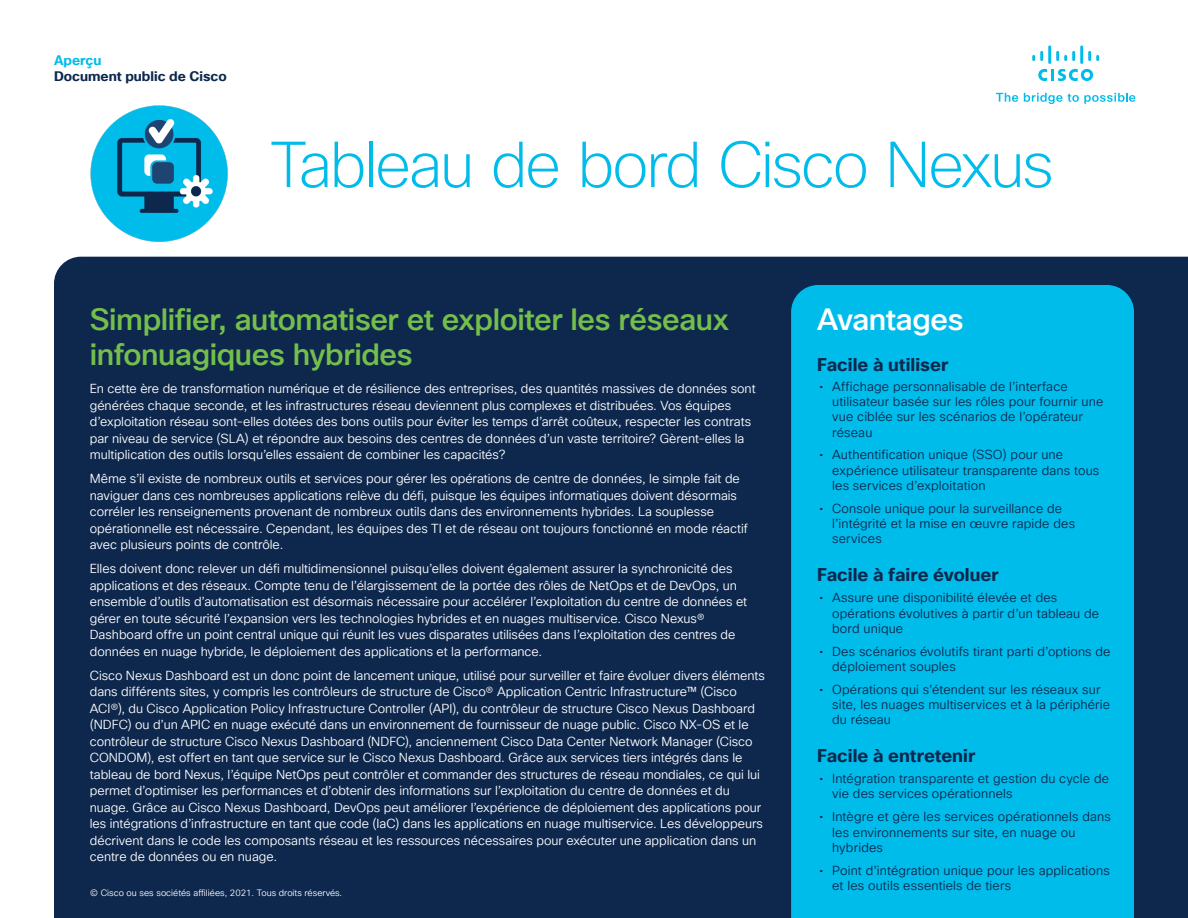
<style>
.page{position:relative;width:1188px;height:918px;background:#fff}
.page>*{position:absolute;margin:0;border:0;box-sizing:border-box;transform-origin:0 0}
.Title_Headline{font:200 63px "Cisco Sans TT";letter-spacing:-.035em;color:#00bceb}
.Intro_Heading-Green{font:500 30px/34.5px "Cisco Sans TT";letter-spacing:-.015em;color:#74bf4b}
.Sidebar_Heading_Whit{font:500 30px "Cisco Sans TT";letter-spacing:-.015em;color:#fff}
.Sidebar_Bullet_midni{font:700 18px "Cisco Sans TT";letter-spacing:.005em;color:#0d274d}
.t1{font:700 13.5px "Cisco Sans TT";color:#0d274d}
.t2{font:700 13.5px "Cisco Sans TT";color:#00bceb}
.Intro-body-white{font:12.75px/16.5px "Cisco Sans TT Light";color:#fff}
.t3{font:12.75px/15.3px "Cisco Sans TT Light";letter-spacing:.015em;color:#0d274d}
.Footer_white{font:9px "Cisco Sans TT Light";color:#fff}
.s1{font-family:"Cisco Sans TT"}
</style>
<div class="page">
<svg style="left:996px;top:93px;width:22px;height:9px"></svg>
<svg style="left:1024px;top:93px;width:111px;height:11px"></svg>
<svg style="left:1038px;top:69px;width:55px;height:12px"></svg>
<svg style="left:1032px;top:51px;width:11px;height:10px"></svg>
<hr style="left:1048px;top:45px;width:3px;height:19px;background:#00bceb">
<svg style="left:1056px;top:51px;width:19px;height:10px"></svg>
<hr style="left:1080px;top:45px;width:3px;height:19px;background:#00bceb">
<svg style="left:1088px;top:51px;width:11px;height:10px"></svg>
<div style="left:54px;top:257px;width:1134px;height:661px;background:#0d274d"></div>
<div style="left:791px;top:285px;width:343px;height:633px;background:#00bceb"></div>
<img style="left:89px;top:104px;width:140px;height:140px;border-radius:69px">
<p class="t2" style="left:54px;top:51px;width:49px">Aperçu</p>
<p class="t1" style="left:54px;top:67px;width:174px">Document public de Cisco</p>
<p class="Title_Headline" style="left:270px;top:124px;width:785px">Tableau de bord Cisco Nexus</p>
<p class="Intro_Heading-Green" style="left:90px;top:304px;width:641px">Simplifier, automatiser et exploiter les réseaux infonuagiques hybrides</p>
<p class="Intro-body-white" style="left:90px;top:381px;width:667px">En cette ère de transformation numérique et de résilience des entreprises, des quantités massives de données sont générées chaque seconde, et les infrastructures réseau deviennent plus complexes et distribuées. Vos équipes d’exploitation réseau sont-elles dotées des bons outils pour éviter les temps d’arrêt coûteux, respecter les contrats par niveau de service (SLA) et répondre aux besoins des centres de données d’un vaste territoire? Gèrent-elles la multiplication des outils lorsqu’elles essaient de combiner les capacités?</p>
<p class="Intro-body-white" style="left:90px;top:471px;width:659px">Même s’il existe de nombreux outils et services pour gérer les opérations de centre de données, le simple fait de naviguer dans ces nombreuses applications relève du défi, puisque les équipes informatiques doivent désormais corréler les renseignements provenant de nombreux outils dans des environnements hybrides. La souplesse opérationnelle est nécessaire. Cependant, les équipes des TI et de réseau ont toujours fonctionné en mode réactif avec plusieurs points de contrôle.</p>
<p class="Intro-body-white" style="left:90px;top:561px;width:659px">Elles doivent donc relever un défi multidimensionnel puisqu’elles doivent également assurer la synchronicité des applications et des réseaux. Compte tenu de l’élargissement de la portée des rôles de NetOps et de DevOps, un ensemble d’outils d’automatisation est désormais nécessaire pour accélérer l’exploitation du centre de données et gérer en toute sécurité l’expansion vers les technologies hybrides et en nuages multiservice. Cisco Nexus® Dashboard offre un point central unique qui réunit les vues disparates utilisées dans l’exploitation des centres de données en nuage hybride, le déploiement des applications et la performance.</p>
<p class="Intro-body-white" style="left:90px;top:668px;width:677px">Cisco Nexus Dashboard est un donc point de lancement unique, utilisé pour surveiller et faire évoluer divers éléments dans différents sites, y compris les contrôleurs de structure de Cisco® Application Centric Infrastructure™ (Cisco ACI®), du Cisco Application Policy Infrastructure Controller (API), du contrôleur de structure Cisco Nexus Dashboard (NDFC) ou d’un APIC en nuage exécuté dans un environnement de fournisseur de nuage public. Cisco NX-OS et le contrôleur de structure Cisco Nexus Dashboard (NDFC), anciennement Cisco Data Center Network Manager (Cisco CONDOM), est offert en tant que service sur le Cisco Nexus Dashboard. Grâce aux services tiers intégrés dans le tableau de bord Nexus, l’équipe NetOps peut contrôler et commander des structures de réseau mondiales, ce qui lui permet d’optimiser les performances et d’obtenir des informations sur l’exploitation du centre de données et du nuage. Grâce au Cisco Nexus Dashboard, DevOps peut améliorer l’expérience de déploiement des applications pour les intégrations d’infrastructure en tant que code (IaC) dans les applications en nuage multiservice. Les développeurs décrivent dans le code les composants réseau et les ressources nécessaires pour exécuter une application dans un centre de données ou en nuage.</p>
<p class="Footer_white" style="left:90px;top:887px;width:254px">© Cisco ou ses sociétés affiliées, 2021. Tous droits réservés.</p>
<p class="Sidebar_Heading_Whit" style="left:817px;top:300px;width:148px">Avantages</p>
<p class="Sidebar_Bullet_midni" style="left:817px;top:353px;width:132px">Facile à utiliser</p>
<p class="t3" style="left:832px;top:379px;width:273px;text-indent:-13px"><span class="s1">•</span> Affichage personnalisable de l’interface utilisateur basée sur les rôles pour fournir une vue ciblée sur les scénarios de l’opérateur réseau</p>
<p class="t3" style="left:832px;top:448px;width:269px;text-indent:-13px"><span class="s1">•</span> Authentification unique (SSO) pour une expérience utilisateur transparente dans tous les services d’exploitation</p>
<p class="t3" style="left:832px;top:501px;width:244px;text-indent:-13px"><span class="s1">•</span> Console unique pour la surveillance de l’intégrité et la mise en œuvre rapide des services</p>
<p class="Sidebar_Bullet_midni" style="left:817px;top:563px;width:183px">Facile à faire évoluer</p>
<p class="t3" style="left:832px;top:591px;width:269px;text-indent:-13px"><span class="s1">•</span> Assure une disponibilité élevée et des opérations évolutives à partir d’un tableau de bord unique</p>
<p class="t3" style="left:832px;top:644px;width:280px;text-indent:-13px"><span class="s1">•</span> Des scénarios évolutifs tirant parti d’options de déploiement souples</p>
<p class="t3" style="left:832px;top:682px;width:280px;text-indent:-13px"><span class="s1">•</span> Opérations qui s’étendent sur les réseaux sur site, les nuages multiservices et à la périphérie du réseau</p>
<p class="Sidebar_Bullet_midni" style="left:817px;top:743px;width:160px">Facile à entretenir</p>
<p class="t3" style="left:832px;top:771px;width:278px;text-indent:-13px"><span class="s1">•</span> Intégration transparente et gestion du cycle de vie des services opérationnels</p>
<p class="t3" style="left:832px;top:810px;width:280px;text-indent:-13px"><span class="s1">•</span> Intègre et gère les services opérationnels dans les environnements sur site, en nuage ou hybrides</p>
<p class="t3" style="left:832px;top:863px;width:279px;text-indent:-13px"><span class="s1">•</span> Point d’intégration unique pour les applications et les outils essentiels de tiers</p>
</div>
